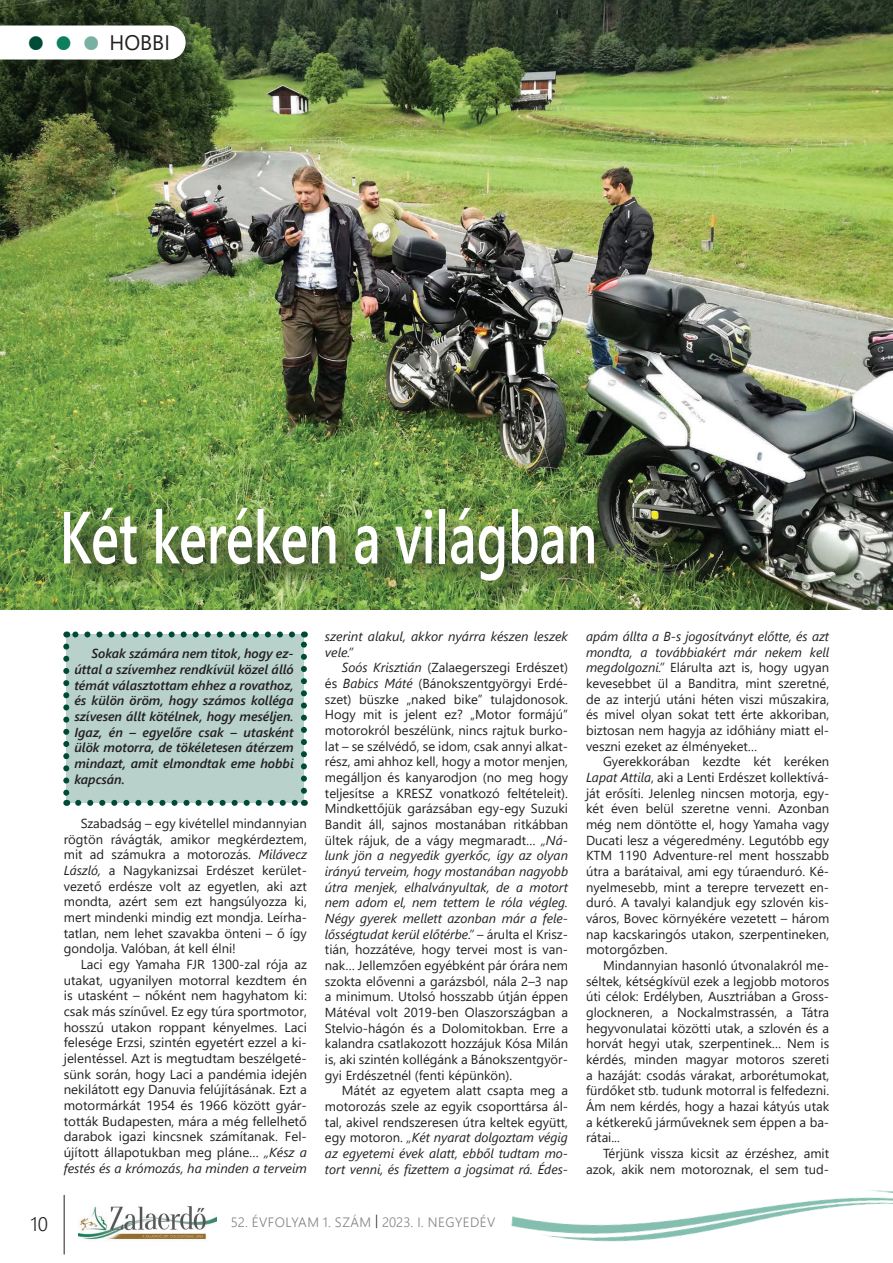
<style>
.page{position:relative;width:893px;height:1263px;background:#fff}
.page>*{position:absolute;margin:0;border:0;box-sizing:border-box;transform-origin:0 0}
.t1{font:600 73.5px "Segoe UI";color:#fff;scale:.71 1}
.t2{font:21px "Segoe UI";color:#231f20}
.t3{font:300 19.5px "Segoe UI";color:#231f20}
.t4{font:300 13.5px "Segoe UI";letter-spacing:.035em;color:#808285}
.t5{font:13.05px/15.6px "Segoe UI";color:#231f20;text-align:justify}
.t6{font:italic 600 13.05px/15.6px "Segoe UI";color:#231f20;text-align:justify}
.t7{font:italic 13.05px/15.6px "Segoe UI";color:#231f20}
.s1{font-size:31.5px;color:#004b37}
.s2{font-size:31.5px;color:#0e7f5c}
.s3{font-size:31.5px;color:#78b0a2}
.s4{font-style:italic}
.s5{color:#231f20}
</style>
<div class="page">
<img style="left:0;top:0;width:893px;height:609px">
<hr style="left:64px;top:1195px;width:1px;height:59px;background:#231f20">
<img style="left:79px;top:1206px;width:137px;height:34px">
<svg style="left:0;top:26px;width:186px;height:34px"></svg>
<img style="left:511px;top:1190px;width:382px;height:52px">
<div style="left:57px;top:502px;width:567px;height:108px;background:#231f20;opacity:.92"></div>
<div style="left:66px;top:634px;width:238px;height:169px;background:#b8d2cb"></div>
<svg style="left:78px;top:800px;width:220px;height:6px"></svg>
<svg style="left:63px;top:646px;width:6px;height:160px"></svg>
<svg style="left:301px;top:631px;width:6px;height:160px"></svg>
<svg style="left:66px;top:631px;width:226px;height:6px"></svg>
<h2 class="t2" style="left:27px;top:23px;width:145px"><span class="s1">●</span> <span class="s2">●</span> <span class="s3">●</span> HOBBI</h2>
<h1 class="t1" style="left:60px;top:468px;width:759px">Két keréken a világban</h1>
<p class="t6" style="left:74px;top:644px;width:221px;text-indent:17px">Sokak számára nem titok, hogy ez&shy;úttal a szívemhez rendkívül közel álló témát választottam ehhez a rovathoz, és külön öröm, hogy számos kolléga szívesen állt kötélnek, hogy meséljen.<br>Igaz, én – egyelőre csak – utasként ülök motorra, de tökéletesen átérzem mindazt, amit elmondtak eme hobbi kapcsán.</p>
<p class="t5" style="left:64px;top:814px;width:245px;text-indent:17px">Szabadság – egy kivétellel mindannyian rögtön rávágták, amikor megkérdeztem, mit ad számukra a motorozás. <span class="s4">Milávecz László,</span> a Nagykanizsai Erdészet kerület&shy;vezető erdésze volt az egyetlen, aki azt mondta, azért sem ezt hangsúlyozza ki, mert mindenki mindig ezt mondja. Leírha&shy;tatlan, nem lehet szavakba önteni – ő így gondolja. Valóban, át kell élni!</p>
<p class="t5" style="left:64px;top:955px;width:245px;text-indent:17px">Laci egy Yamaha FJR 1300-zal rója az utakat, ugyanilyen motorral kezdtem én is utasként – nőként nem hagyhatom ki: csak más színűvel. Ez egy túra sportmotor, hosszú utakon roppant kényelmes. Laci felesége Erzsi, szintén egyetért ezzel a ki&shy;jelentéssel. Azt is megtudtam beszélgeté&shy;sünk során, hogy Laci a pandémia idején nekilátott egy Danuvia felújításának. Ezt a motormárkát 1954 és 1966 között gyár&shy;tották Budapesten, mára a még fellelhető darabok igazi kincsnek számítanak. Fel&shy;újított állapotukban meg pláne… <span class="s4">„Kész a festés és a krómozás, ha minden a terveim</span></p>
<p class="t7" style="left:325px;top:626px;width:245px">szerint alakul, akkor nyárra készen leszek vele.”</p>
<p class="t5" style="left:325px;top:659px;width:245px;text-indent:17px"><span class="s4">Soós Krisztián</span> (Zalaegerszegi Erdészet) és <span class="s4">Babics Máté</span> (Bánokszentgyörgyi Erdé&shy;szet) büszke „naked bike” tulajdonosok.<br>Hogy mit is jelent ez? „Motor formájú” motorokról beszélünk, nincs rajtuk burko&shy;lat – se szélvédő, se idom, csak annyi alkat&shy;rész, ami ahhoz kell, hogy a motor menjen, megálljon és kanyarodjon (no meg hogy teljesítse a KRESZ vonatkozó feltételeit).<br>Mindkettőjük garázsában egy-egy Suzuki Bandit áll, sajnos mostanában ritkábban ültek rájuk, de a vágy megmaradt… <span class="s4">„Ná&shy;lunk jön a negyedik gyerkőc, így az olyan irányú terveim, hogy mostanában nagyobb útra menjek, elhalványultak, de a motort nem adom el, nem tettem le róla végleg.<br>Négy gyerek mellett azonban már a fele&shy;lősségtudat kerül előtérbe.”</span> – árulta el Krisz&shy;tián, hozzátéve, hogy tervei most is van&shy;nak… Jellemzően egyébként pár órára nem szokta elővenni a garázsból, nála 2–3 nap a minimum. Utolsó hosszabb útján éppen Mátéval volt 2019-ben Olaszországban a Stelvio-hágón és a Dolomitokban. Erre a kalandra csatlakozott hozzájuk Kósa Milán is, aki szintén kollégánk a Bánokszentgyör&shy;gyi Erdészetnél (fenti képünkön).</p>
<p class="t5" style="left:325px;top:1081px;width:245px;text-indent:17px">Mátét az egyetem alatt csapta meg a motorozás szele az egyik csoporttársa ál&shy;tal, akivel rendszeresen útra keltek együtt, egy motoron. <span class="s4">„Két nyarat dolgoztam végig az egyetemi évek alatt, ebből tudtam mo&shy;tort venni, és fizettem a jogsimat rá. Édes-</span></p>
<h3 class="t3" style="left:30px;top:1206px;width:19px">10</h3>
<p class="t4" style="left:231px;top:1209px;width:266px">52. ÉVFOLYAM 1. SZÁM <span class="s5">|</span> 2023. I. NEGYEDÉV</p>
<p class="t5" style="left:586px;top:627px;width:245px"><span class="s4">apám állta a B-s jogosítványt előtte, és azt mondta, a továbbiakért már nekem kell megdolgozni.”</span> Elárulta azt is, hogy ugyan kevesebbet ül a Banditra, mint szeretné, de az interjú utáni héten viszi műszakira, és mivel olyan sokat tett érte akkoriban, biztosan nem hagyja az időhiány miatt el&shy;veszni ezeket az élményeket…</p>
<p class="t5" style="left:586px;top:753px;width:245px;text-indent:17px">Gyerekkorában kezdte két keréken <span class="s4">Lapat Attila</span>, aki a Lenti Erdészet kollektívá&shy;ját erősíti. Jelenleg nincsen motorja, egy&shy;két éven belül szeretne venni. Azonban még nem döntötte el, hogy Yamaha vagy Ducati lesz a végeredmény. Legutóbb egy KTM 1190 Adventure-rel ment hosszabb útra a barátaival, ami egy túraenduró. Ké&shy;nyelmesebb, mint a terepre tervezett en&shy;duró. A tavalyi kalandjuk egy szlovén kis&shy;város, Bovec környékére vezetett – három nap kacskaringós utakon, szerpentineken, motorgőzben.</p>
<p class="t5" style="left:586px;top:956px;width:245px;text-indent:17px">Mindannyian hasonló útvonalakról me&shy;séltek, kétségkívül ezek a legjobb motoros úti célok: Erdélyben, Ausztriában a Gross&shy;glockneren, a Nockalmstrassén, a Tátra hegyvonulatai közötti utak, a szlovén és a horvát hegyi utak, szerpentinek… Nem is kérdés, minden magyar motoros szereti a hazáját: csodás várakat, arborétumokat, fürdőket stb. tudunk motorral is felfedezni.<br>Ám nem kérdés, hogy a hazai kátyús utak a kétkerekű járműveknek sem éppen a ba&shy;rátai...</p>
<p class="t5" style="left:586px;top:1144px;width:245px;text-align:right">Térjünk vissza kicsit az érzéshez, amit azok, akik nem motoroznak, el sem tud-</p>
</div>
